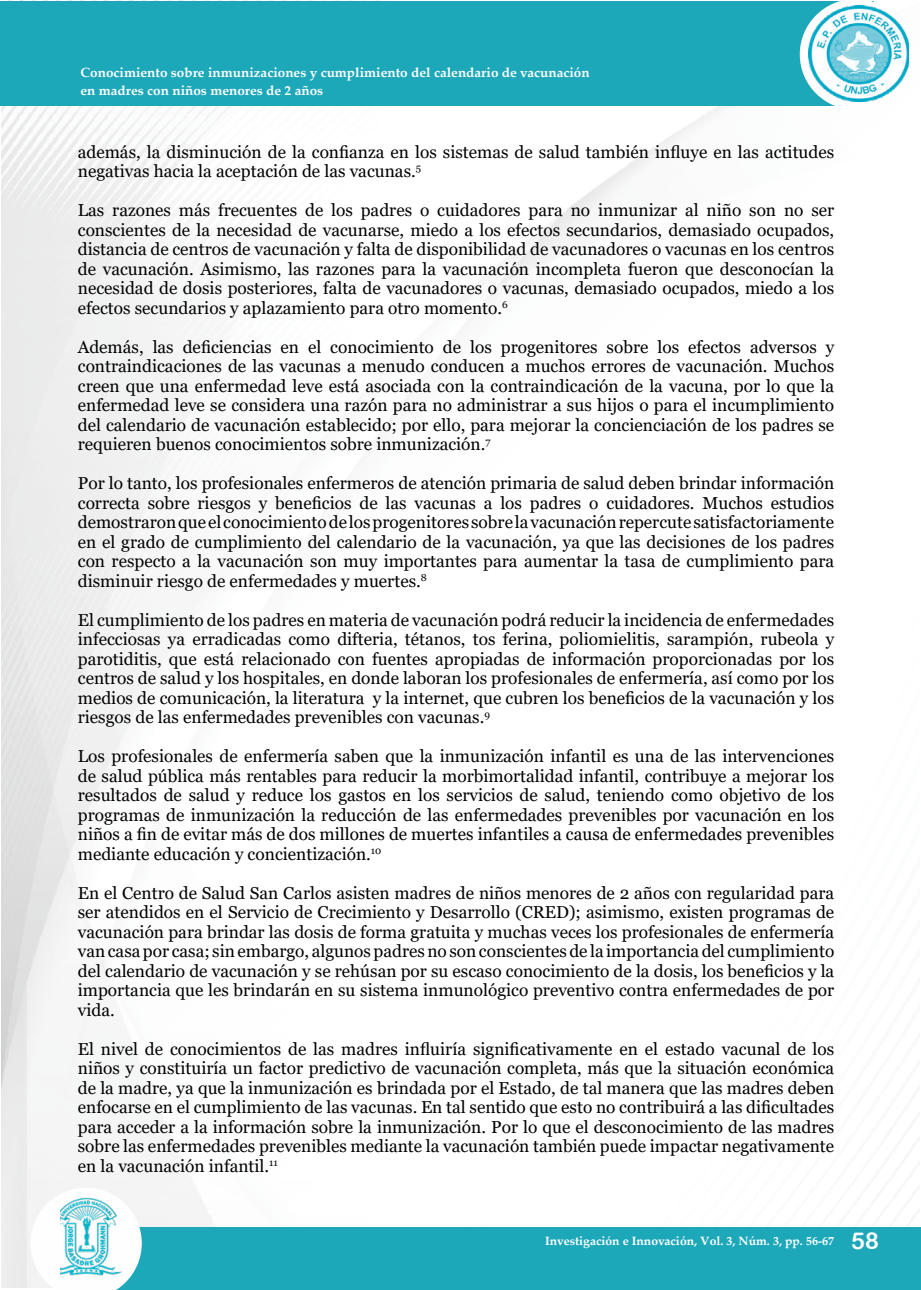
<style>
.page{position:relative;width:921px;height:1290px;background:#fff}
.page>*{position:absolute;margin:0;border:0;box-sizing:border-box;transform-origin:0 0}
.t1{font:17.25px/19.5px "Georgia";color:#020203;text-align:justify}
.t2{font:700 13.2px/18px "Palatino Linotype";color:#fefefe}
.t3{font:700 12px "Palatino Linotype";color:#fff}
.s1{font-family:"Arial Rounded MT Bold";font-weight:400;font-size:23.25px}
</style>
<div class="page">
<div style="left:103px;top:1227px;width:817px;height:63px;background:#1da8ba"></div>
<svg style="left:30px;top:1187px;width:112px;height:103px"></svg>
<img style="left:60px;top:1184px;width:75px;height:99px">
<div style="left:0;top:1px;width:873px;height:105px;background:#1da8ba"></div>
<svg style="left:799px;top:1px;width:112px;height:105px"></svg>
<img style="left:808px;top:6px;width:100px;height:95px">
<p class="t2" style="left:80px;top:63px;width:510px">Conocimiento sobre inmunizaciones y cumplimiento del calendario de vacunación en madres con niños menores de 2 años</p>
<p class="t1" style="left:78px;top:142px;width:757px">además, la disminución de la confianza en los sistemas de salud también influye en las actitudes negativas hacia la aceptación de las vacunas.<sup>5</sup></p>
<p class="t1" style="left:78px;top:201px;width:757px">Las razones más frecuentes de los padres o cuidadores para no inmunizar al niño son no ser conscientes de la necesidad de vacunarse, miedo a los efectos secundarios, demasiado ocupados, distancia de centros de vacunación y falta de disponibilidad de vacunadores o vacunas en los centros de vacunación. Asimismo, las razones para la vacunación incompleta fueron que desconocían la necesidad de dosis posteriores, falta de vacunadores o vacunas, demasiado ocupados, miedo a los efectos secundarios y aplazamiento para otro momento.<sup>6</sup></p>
<p class="t1" style="left:78px;top:337px;width:757px">Además, las deficiencias en el conocimiento de los progenitores sobre los efectos adversos y contraindicaciones de las vacunas a menudo conducen a muchos errores de vacunación. Muchos creen que una enfermedad leve está asociada con la contraindicación de la vacuna, por lo que la enfermedad leve se considera una razón para no administrar a sus hijos o para el incumplimiento del calendario de vacunación establecido; por ello, para mejorar la concienciación de los padres se requieren buenos conocimientos sobre inmunización.<sup>7</sup></p>
<p class="t1" style="left:78px;top:474px;width:757px">Por lo tanto, los profesionales enfermeros de atención primaria de salud deben brindar información correcta sobre riesgos y beneficios de las vacunas a los padres o cuidadores. Muchos estudios demostraron que el conocimiento de los progenitores sobre la vacunación repercute satisfactoriamente en el grado de cumplimiento del calendario de la vacunación, ya que las decisiones de los padres con respecto a la vacunación son muy importantes para aumentar la tasa de cumplimiento para disminuir riesgo de enfermedades y muertes.<sup>8</sup></p>
<p class="t1" style="left:78px;top:610px;width:757px">El cumplimiento de los padres en materia de vacunación podrá reducir la incidencia de enfermedades infecciosas ya erradicadas como difteria, tétanos, tos ferina, poliomielitis, sarampión, rubeola y parotiditis, que está relacionado con fuentes apropiadas de información proporcionadas por los centros de salud y los hospitales, en donde laboran los profesionales de enfermería, así como por los medios de comunicación, la literatura y la internet, que cubren los beneficios de la vacunación y los riesgos de las enfermedades prevenibles con vacunas.<sup>9</sup></p>
<p class="t1" style="left:78px;top:747px;width:757px">Los profesionales de enfermería saben que la inmunización infantil es una de las intervenciones de salud pública más rentables para reducir la morbimortalidad infantil, contribuye a mejorar los resultados de salud y reduce los gastos en los servicios de salud, teniendo como objetivo de los programas de inmunización la reducción de las enfermedades prevenibles por vacunación en los niños a fin de evitar más de dos millones de muertes infantiles a causa de enfermedades prevenibles mediante educación y concientización.<sup>10</sup></p>
<p class="t1" style="left:78px;top:883px;width:757px">En el Centro de Salud San Carlos asisten madres de niños menores de 2 años con regularidad para ser atendidos en el Servicio de Crecimiento y Desarrollo (CRED); asimismo, existen programas de vacunación para brindar las dosis de forma gratuita y muchas veces los profesionales de enfermería van casa por casa; sin embargo, algunos padres no son conscientes de la importancia del cumplimiento del calendario de vacunación y se rehúsan por su escaso conocimiento de la dosis, los beneficios y la importancia que les brindarán en su sistema inmunológico preventivo contra enfermedades de por vida.</p>
<p class="t1" style="left:78px;top:1039px;width:757px">El nivel de conocimientos de las madres influiría significativamente en el estado vacunal de los niños y constituiría un factor predictivo de vacunación completa, más que la situación económica de la madre, ya que la inmunización es brindada por el Estado, de tal manera que las madres deben enfocarse en el cumplimiento de las vacunas. En tal sentido que esto no contribuirá a las dificultades para acceder a la información sobre la inmunización. Por lo que el desconocimiento de las madres sobre las enfermedades prevenibles mediante la vacunación también puede impactar negativamente en la vacunación infantil.<sup>11</sup></p>
<p class="t3" style="left:545px;top:1232px;width:335px">Investigación e Innovación, Vol. 3, Núm. 3, pp. 56-67 <span class="s1">58</span></p>
</div>
